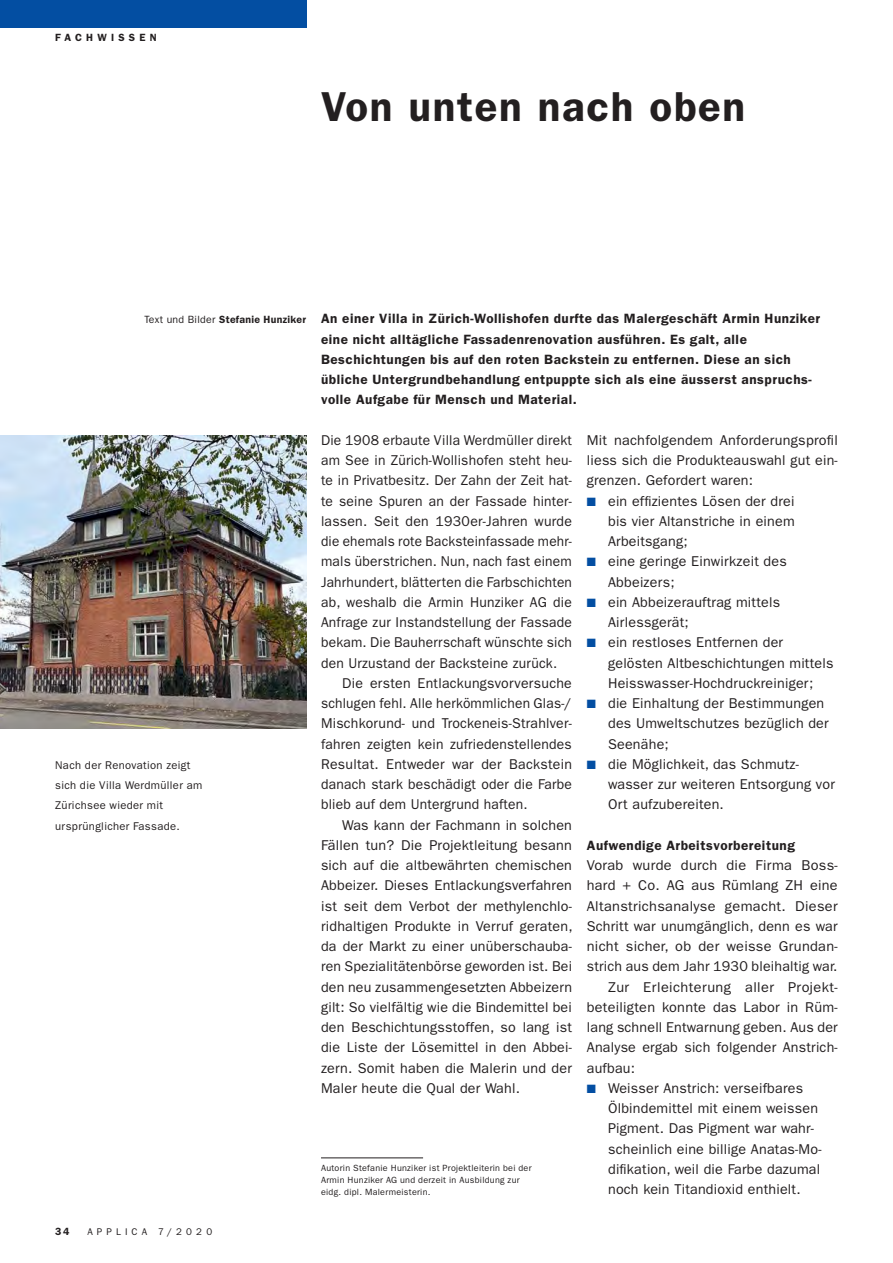
<style>
.page{position:relative;width:893px;height:1263px;background:#fff}
.page>*{position:absolute;margin:0;border:0;box-sizing:border-box;transform-origin:0 0}
.t1{font:600 42px "ITC Franklin Gothic Std";letter-spacing:.04em;color:#231f20}
.t2{font:14.25px/20.2px "ITC Franklin Gothic Std";letter-spacing:.015em;color:#231f20}
.t3{font:600 13.5px/20.2px "ITC Franklin Gothic Std";letter-spacing:.04em;color:#231f20}
.t4{font:11.25px/20.2px "ITC Franklin Gothic Std";letter-spacing:.03em;color:#231f20}
.t5{font:600 10.5px "ITC Franklin Gothic Std";letter-spacing:.4em;color:#231f20}
.t6{font:9.75px "ITC Franklin Gothic Std";letter-spacing:.42em;color:#231f20}
.t7{font:9px/12px "ITC Franklin Gothic Std";letter-spacing:.03em;color:#231f20}
.s1{font-weight:400;font-size:10.5px}
.s2{font-size:10.5px}
.s3{color:#034ea2}
</style>
<div class="page">
<div style="left:0;top:0;width:306px;height:28px;background:#034ea2"></div>
<img style="left:0;top:436px;width:306px;height:292px">
<hr style="left:321px;top:1158px;width:102px;height:1px;background:#231f20">
<p class="t5" style="left:55px;top:34px;width:103px">FACHWISSEN</p>
<h1 class="t1" style="left:321px;top:91px;width:426px">Von unten nach oben</h1>
<p class="t3" style="left:321px;top:310px;width:501px;text-indent:-177px"><span class="s1">Text und Bilder</span> <span class="s2">Stefanie Hunziker</span> An einer Villa in Zürich-Wollishofen durfte das Malergeschäft Armin Hunziker eine nicht alltägliche Fassadenrenovation ausführen. Es galt, alle Beschichtungen bis auf den roten Backstein zu entfernen. Diese an sich übliche Untergrundbehandlung entpuppte sich als eine äusserst anspruchs&shy;volle Aufgabe für Mensch und Material.</p>
<p class="t2" style="left:321px;top:431px;width:253px;text-align:justify">Die 1908 erbaute Villa Werdmüller direkt am See in Zürich-Wollishofen steht heu&shy;te in Privatbesitz. Der Zahn der Zeit hat&shy;te seine Spuren an der Fassade hinter&shy;lassen. Seit den 1930er-Jahren wurde die ehemals rote Backsteinfassade mehr&shy;mals überstrichen. Nun, nach fast einem Jahrhundert, blätterten die Farbschichten ab, weshalb die Armin Hunziker AG die Anfrage zur Instandstellung der Fassade bekam. Die Bauherrschaft wünschte sich den Urzustand der Backsteine zurück.</p>
<p class="t2" style="left:321px;top:674px;width:252px;text-align:justify;text-indent:21px">Die ersten Entlackungsvorversuche schlugen fehl. Alle herkömmlichen Glas-/ Mischkorund- und Trockeneis-Strahlver&shy;fahren zeigten kein zufriedenstellendes Resultat. Entweder war der Backstein danach stark beschädigt oder die Farbe blieb auf dem Untergrund haften.</p>
<p class="t2" style="left:321px;top:816px;width:253px;text-align:justify;text-indent:21px">Was kann der Fachmann in solchen Fällen tun? Die Projektleitung besann sich auf die altbewährten chemischen Abbeizer. Dieses Entlackungsverfahren ist seit dem Verbot der methylenchlo&shy;ridhaltigen Produkte in Verruf geraten, da der Markt zu einer unüberschauba&shy;ren Spezialitätenbörse geworden ist. Bei den neu zusammengesetzten Abbeizern gilt: So vielfältig wie die Bindemittel bei den Beschichtungsstoffen, so lang ist die Liste der Lösemittel in den Abbei&shy;zern. Somit haben die Malerin und der Maler heute die Qual der Wahl.</p>
<p class="t2" style="left:587px;top:431px;width:252px;text-align:justify">Mit nachfolgendem Anforderungsprofil liess sich die Produkteauswahl gut ein&shy;grenzen. Gefordert waren:</p>
<p class="t2" style="left:608px;top:492px;width:188px;text-align:justify;text-indent:-21px"><span class="s3">■</span> ein effizientes Lösen der drei bis vier Altanstriche in einem Arbeitsgang;</p>
<p class="t2" style="left:608px;top:552px;width:180px;text-indent:-21px"><span class="s3">■</span> eine geringe Einwirkzeit des<br>Abbeizers;</p>
<p class="t2" style="left:608px;top:593px;width:173px;text-indent:-21px"><span class="s3">■</span> ein Abbeizerauftrag mittels<br>Airlessgerät;</p>
<p class="t2" style="left:608px;top:633px;width:227px;text-indent:-21px"><span class="s3">■</span> ein restloses Entfernen der gelösten Altbeschichtungen mittels<br>Heisswasser-Hochdruckreiniger;</p>
<p class="t2" style="left:608px;top:694px;width:222px;text-indent:-21px"><span class="s3">■</span> die Einhaltung der Bestimmungen des Umweltschutzes bezüglich der<br>Seenähe;</p>
<p class="t2" style="left:608px;top:755px;width:228px;text-indent:-21px"><span class="s3">■</span> die Möglichkeit, das Schmutz&shy;wasser zur weiteren Entsorgung vor<br>Ort aufzubereiten.</p>
<p class="t3" style="left:587px;top:836px;width:210px">Aufwendige Arbeitsvorbereitung</p>
<p class="t2" style="left:587px;top:856px;width:252px">Vorab wurde durch die Firma Boss-</p>
<p class="t2" style="left:587px;top:876px;width:252px">hard + Co. AG aus Rümlang ZH eine</p>
<p class="t2" style="left:587px;top:897px;width:252px">Alt anstrichsanalyse gemacht. Dieser</p>
<p class="t2" style="left:587px;top:917px;width:252px">Schritt war unumgänglich, denn es war</p>
<p class="t2" style="left:587px;top:937px;width:252px">nicht sicher, ob der weisse Grundan-</p>
<p class="t2" style="left:587px;top:957px;width:252px">strich aus dem Jahr 1930 bleihaltig war.</p>
<p class="t2" style="left:608px;top:978px;width:231px">Zur Erleichterung aller Projekt-</p>
<p class="t2" style="left:587px;top:998px;width:252px">beteiligten konnte das Labor in Rüm-</p>
<p class="t2" style="left:587px;top:1018px;width:252px">lang schnell Entwarnung geben. Aus der</p>
<p class="t2" style="left:587px;top:1038px;width:252px">Analyse ergab sich folgender Anstrich-</p>
<p class="t2" style="left:587px;top:1059px;width:50px">aufbau:</p>
<p class="t2" style="left:608px;top:1079px;width:215px;text-indent:-21px"><span class="s3">■</span> Weisser Anstrich: verseifbares Ölbindemittel mit einem weissen Pigment. Das Pigment war wahr&shy;scheinlich eine billige Anatas-Mo&shy;difikation, weil die Farbe dazumal noch kein Titandioxid enthielt.</p>
<p class="t4" style="left:55px;top:756px;width:149px">Nach der Renovation zeigt sich die Villa Werdmüller am<br>Zürichsee wieder mit ursprünglicher Fassade.</p>
<p class="t7" style="left:321px;top:1162px;width:212px">Autorin Stefanie Hunziker ist Projektleiterin bei der<br>Armin Hunziker AG und derzeit in Ausbildung zur eidg. dipl. Malermeisterin.</p>
<p class="t5" style="left:55px;top:1227px;width:16px">34</p>
<p class="t6" style="left:87px;top:1228px;width:126px">APPLICA 7/2020</p>
</div>
